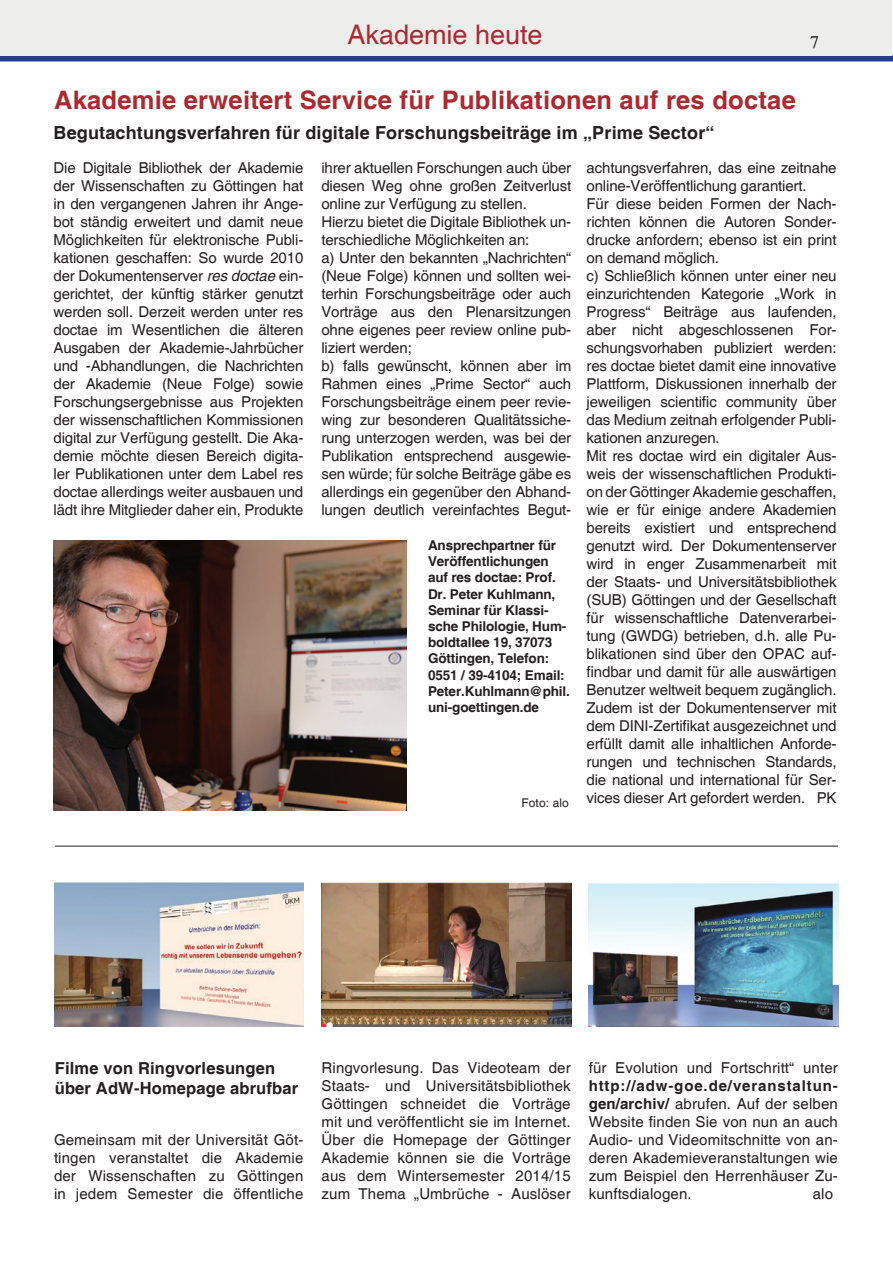
<style>
.page{position:relative;width:893px;height:1263px;background:#fff}
.page>*{position:absolute;margin:0;border:0;box-sizing:border-box;transform-origin:0 0}
.t1{font:27px "Helvetica";color:#a92b30}
.t2{font:700 25.5px "Helvetica";letter-spacing:.01em;color:#a92b30}
.t3{font:700 18px "Helvetica";letter-spacing:.01em;color:#231f20}
.t4{font:18px "Times";color:#231f20}
.t5{font:700 16.5px/19.8px "Helvetica";letter-spacing:.01em;color:#231f20}
.t6{font:15px/18px "Helvetica";letter-spacing:-.01em;color:#231f20;text-align:justify}
.t7{font:15px "Helvetica";letter-spacing:.01em;color:#231f20}
.t8{font:700 13.5px/16.2px "Helvetica";letter-spacing:-.01em;color:#231f20}
.t9{font:12px "Helvetica";letter-spacing:.01em;color:#231f20}
.s1{font-style:italic}
.s2{font-weight:700}
</style>
<div class="page">
<div style="left:0;top:55px;width:893px;height:6px;background:#253f8e"></div>
<div style="left:0;top:0;width:891px;height:55px;background:#ededec"></div>
<img style="left:54px;top:540px;width:353px;height:270px">
<hr style="left:55px;top:846px;width:783px;height:1px;background:#231f20">
<img style="left:588px;top:883px;width:250px;height:143px">
<img style="left:322px;top:882px;width:249px;height:144px">
<img style="left:55px;top:882px;width:248px;height:144px">
<h1 class="t1" style="left:347px;top:19px;width:197px">Akademie heute</h1>
<p class="t4" style="left:810px;top:31px;width:10px">7</p>
<h2 class="t2" style="left:54px;top:84px;width:743px">Akademie erweitert Service für Publikationen auf res doctae</h2>
<p class="t3" style="left:54px;top:122px;width:662px">Begutachtungsverfahren für digitale Forschungsbeiträge im „Prime Sector“</p>
<p class="t6" style="left:587px;top:159px;width:251px;text-align:left">achtungsverfahren, das eine zeitnahe online-Veröffentlichung garantiert.<br>Für diese beiden Formen der Nach&shy;richten können die Autoren Sonder&shy;drucke anfordern; ebenso ist ein print on demand möglich.<br>c) Schließlich können unter einer neu einzurichtenden Kategorie „Work in Progress“ Beiträge aus laufenden, aber nicht abgeschlossenen For&shy;schungsvorhaben publiziert werden: res doctae bietet damit eine innovative Plattform, Diskussionen innerhalb der jeweiligen scientific community über das Medium zeitnah erfolgender Publi&shy;kationen anzuregen.<br>Mit res doctae wird ein digitaler Aus&shy;weis der wissenschaftlichen Produkti&shy;on der Göttinger Akademie geschaffen, wie er für einige andere Akademien bereits existiert und entsprechend genutzt wird. Der Dokumentenserver wird in enger Zusammenarbeit mit der Staats- und Universitätsbibliothek (SUB) Göttingen und der Gesellschaft für wissenschaftliche Datenverarbei&shy;tung (GWDG) betrieben, d.h. alle Pu&shy;blikationen sind über den OPAC auf&shy;findbar und damit für alle auswärtigen Benutzer weltweit bequem zugänglich.<br>Zudem ist der Dokumentenserver mit dem DINI-Zertifikat ausgezeichnet und erfüllt damit alle inhaltlichen Anforde&shy;rungen und technischen Standards, die national und international für Ser&shy;vices dieser Art gefordert werden. PK</p>
<p class="t6" style="left:54px;top:159px;width:251px">Die Digitale Bibliothek der Akademie der Wissenschaften zu Göttingen hat in den vergangenen Jahren ihr Ange&shy;bot ständig erweitert und damit neue Möglichkeiten für elektronische Publi&shy;kationen geschaffen: So wurde 2010 der Dokumentenserver <span class="s1">res doctae</span> ein&shy;gerichtet, der künftig stärker genutzt werden soll. Derzeit werden unter res doctae im Wesentlichen die älteren Ausgaben der Akademie-Jahrbücher und -Abhandlungen, die Nachrichten der Akademie (Neue Folge) sowie Forschungsergebnisse aus Projekten der wissenschaftlichen Kommissionen digital zur Verfügung gestellt. Die Aka&shy;demie möchte diesen Bereich digita&shy;ler Publikationen unter dem Label res doctae allerdings weiter ausbauen und lädt ihre Mitglieder daher ein, Produkte</p>
<p class="t6" style="left:321px;top:159px;width:251px;text-align:left">ihrer aktuellen Forschungen auch über diesen Weg ohne großen Zeitverlust online zur Verfügung zu stellen.<br>Hierzu bietet die Digitale Bibliothek un&shy;terschiedliche Möglichkeiten an:<br>a) Unter den bekannten „Nachrichten“ (Neue Folge) können und sollten wei&shy;terhin Forschungsbeiträge oder auch Vorträge aus den Plenarsitzungen ohne eigenes peer review online pub&shy;liziert werden;<br>b) falls gewünscht, können aber im Rahmen eines „Prime Sector“ auch Forschungsbeiträge einem peer revie&shy;wing zur besonderen Qualitätssiche&shy;rung unterzogen werden, was bei der Publikation entsprechend ausgewie&shy;sen würde; für solche Beiträge gäbe es allerdings ein gegenüber den Abhand&shy;lungen deutlich vereinfachtes Begut-</p>
<p class="t8" style="left:428px;top:538px;width:143px">Ansprechpartner für<br>Veröffentlichungen auf res doctae: Prof.<br>Dr. Peter Kuhlmann,<br>Seminar für Klassi&shy;sche Philologie, Hum&shy;boldtallee 19, 37073<br>Göttingen, Telefon:<br>0551 / 39-4104; Email:<br>Peter.Kuhlmann@phil. uni-goettingen.de</p>
<p class="t9" style="left:521px;top:796px;width:49px">Foto: alo</p>
<p class="t5" style="left:55px;top:1059px;width:245px">Filme von Ringvorlesungen über AdW-Homepage abrufbar</p>
<p class="t6" style="left:54px;top:1131px;width:251px">Gemeinsam mit der Universität Göt&shy;tingen veranstaltet die Akademie der Wissenschaften zu Göttingen in jedem Semester die öffentliche</p>
<p class="t6" style="left:322px;top:1059px;width:251px">Ringvorlesung. Das Videoteam der Staats- und Universitätsbibliothek Göttingen schneidet die Vorträge mit und veröffentlicht sie im Internet.<br>Über die Homepage der Göttinger Akademie können sie die Vorträge aus dem Wintersemester 2014/15 zum Thema „Umbrüche - Auslöser</p>
<p class="t7" style="left:589px;top:1059px;width:251px">für Evolution und Fortschritt“ unter</p>
<p class="t6" style="left:589px;top:1077px;width:251px"><span class="s2">http://adw-goe.de/veranstaltun&shy;gen/archiv/</span> abrufen. Auf der selben Website finden Sie von nun an auch Audio- und Videomitschnitte von an&shy;deren Akademieveranstaltungen wie zum Beispiel den Herrenhäuser Zu&shy;kunftsdialogen.</p>
<p class="t6" style="left:813px;top:1185px;width:22px">alo</p>
</div>
